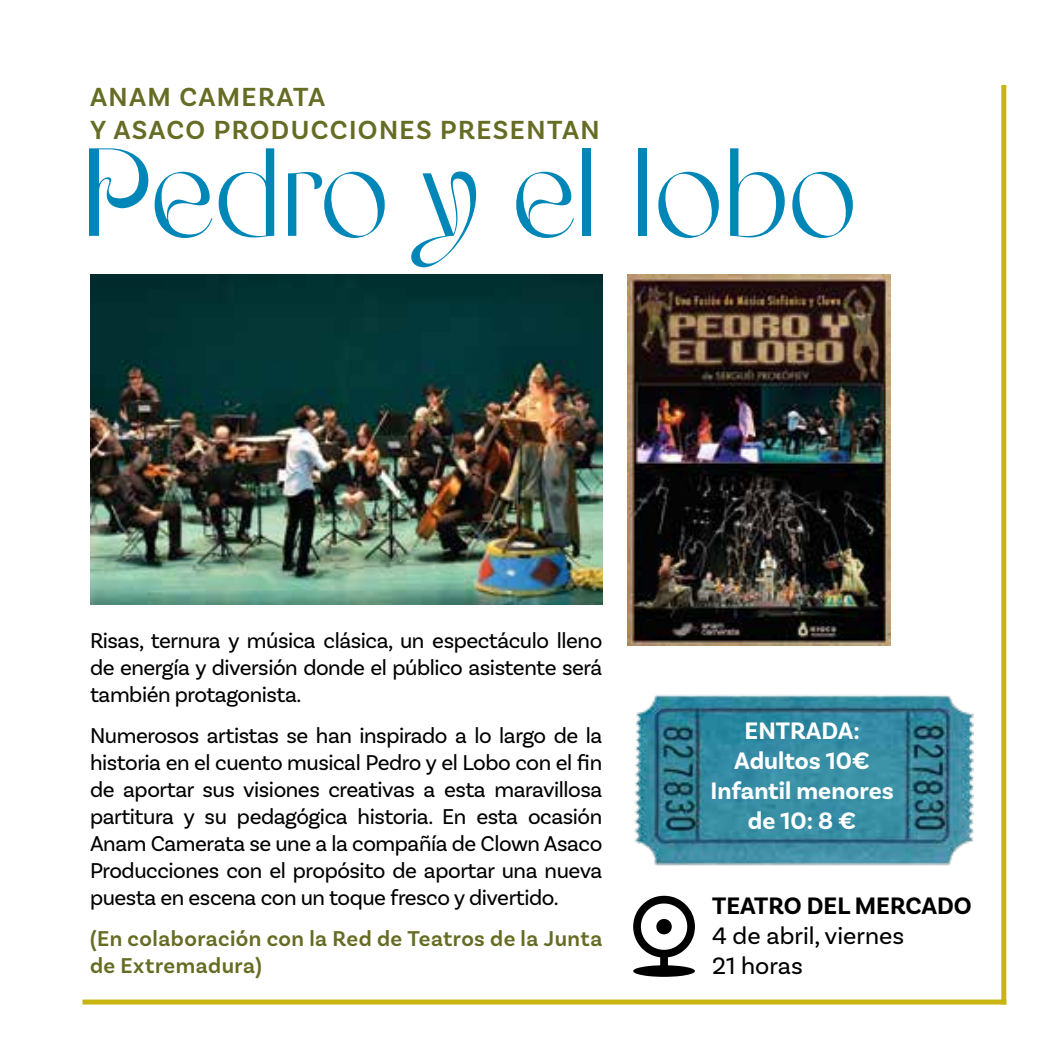
<style>
.page{position:relative;width:1063px;height:1063px;background:#fff}
.page>*{position:absolute;margin:0;border:0;box-sizing:border-box;transform-origin:0 0}
.t1{font:125px "Armany";letter-spacing:-.01em;color:#0087b8}
.t2{font:600 27.5px/33px "Basic Sans";letter-spacing:.05em;color:#666c23}
.t3{font:700 25px/30px "Basic Sans";color:#fff;text-align:center}
.t4{font:25px/30px "Basic Sans";color:#000}
.t5{font:700 25px "Basic Sans";color:#000}
.t6{font:22.5px/27px "Basic Sans";letter-spacing:-.02em;color:#000;text-align:justify}
.t7{font:600 22.5px/27px "Basic Sans";letter-spacing:.02em;color:#666c23}
</style>
<div class="page">
<div style="left:83px;top:1000px;width:923px;height:5px;background:#c9b512"></div>
<div style="left:1001px;top:85px;width:5px;height:920px;background:#c9b512"></div>
<img style="left:627px;top:601px;width:347px;height:265px">
<img style="left:628px;top:274px;width:262px;height:371px">
<img style="left:90px;top:274px;width:512px;height:330px">
<p class="t2" style="left:90px;top:80px;width:511px">ANAM CAMERATA<br>Y ASACO PRODUCCIONES PRESENTAN</p>
<h1 class="t1" style="left:81px;top:129px;width:777px">Pedro y el lobo</h1>
<p class="t6" style="left:90px;top:626px;width:514px">Risas, ternura y música clásica, un espectáculo lleno de energía y diversión donde el público asistente será también protagonista.</p>
<p class="t6" style="left:90px;top:722px;width:514px">Numerosos artistas se han inspirado a lo largo de la historia en el cuento musical Pedro y el Lobo con el fin de aportar sus visiones creativas a esta maravillosa partitura y su pedagógica historia. En esta ocasión Anam Camerata se une a la compañía de Clown Asaco Producciones con el propósito de aportar una nueva puesta en escena con un toque fresco y divertido.</p>
<p class="t7" style="left:90px;top:925px;width:514px">(En colaboración con la Red de Teatros de la Junta de Extremadura)</p>
<p class="t3" style="left:711px;top:716px;width:185px">ENTRADA:<br>Adultos 10€<br>Infantil menores de 10: 8 €</p>
<p class="t5" style="left:712px;top:891px;width:261px">TEATRO DEL MERCADO</p>
<p class="t4" style="left:712px;top:921px;width:194px">4 de abril, viernes<br>21 horas</p>
</div>
